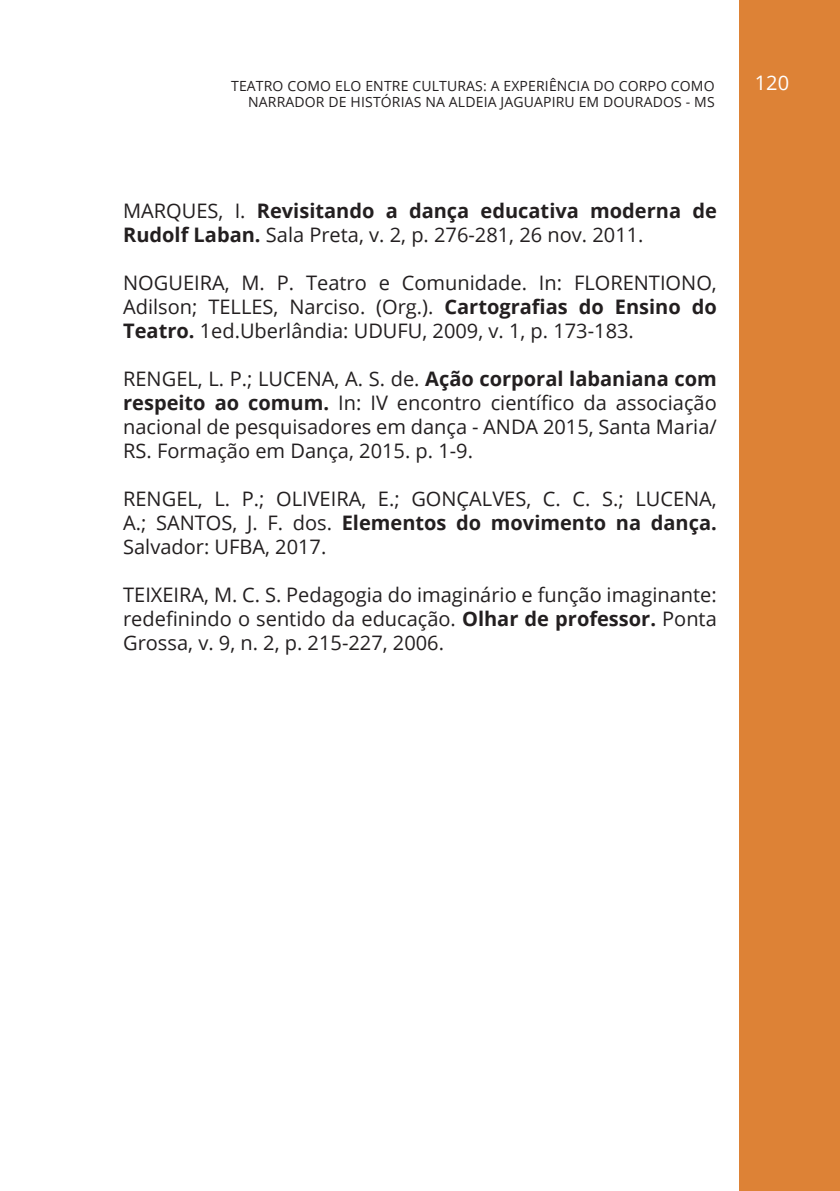
<style>
.page{position:relative;width:840px;height:1191px;background:#fff}
.page>*{position:absolute;margin:0;border:0;box-sizing:border-box;transform-origin:0 0}
.t1{font:20px/24px "Open Sans";color:#231f20;text-align:justify}
.t2{font:700 20px/24px "Open Sans";color:#231f20}
.t3{font:20px "Open Sans";color:#fff}
.t4{font:14px/16.8px "Open Sans";letter-spacing:.01em;color:#231f20;text-align:right}
.s1{font-weight:400}
.s2{font-weight:700}
</style>
<div class="page">
<div style="left:739px;top:0;width:100px;height:1191px;background:#dd8236"></div>
<p class="t4" style="left:231px;top:77px;width:485px">TEATRO COMO ELO ENTRE CULTURAS: A EXPERIÊNCIA DO CORPO COMO<br>NARRADOR DE HISTÓRIAS NA ALDEIA JAGUAPIRU EM DOURADOS - MS</p>
<p class="t3" style="left:754px;top:69px;width:36px">120</p>
<p class="t2" style="left:123px;top:198px;width:595px"><span class="s1">MARQUES, I.</span> Revisitando a dança educativa moderna de<br>Rudolf Laban. <span class="s1">Sala Preta, v. 2, p. 276-281, 26 nov. 2011.</span></p>
<p class="t1" style="left:123px;top:270px;width:595px">NOGUEIRA, M. P. Teatro e Comunidade. In: FLORENTIONO, Adilson; TELLES, Narciso. (Org.). <span class="s2">Cartografias do Ensino do Teatro.</span> 1ed.Uberlândia: UDUFU, 2009, v. 1, p. 173-183.</p>
<p class="t1" style="left:123px;top:366px;width:595px">RENGEL, L. P.; LUCENA, A. S. de. <span class="s2">Ação corporal labaniana com respeito ao comum.</span> In: IV encontro científico da associação nacional de pesquisadores em dança - ANDA 2015, Santa Maria/ RS. Formação em Dança, 2015. p. 1-9.</p>
<p class="t1" style="left:123px;top:486px;width:595px">RENGEL, L. P.; OLIVEIRA, E.; GONÇALVES, C. C. S.; LUCENA, A.; SANTOS, J. F. dos. <span class="s2">Elementos do movimento na dança.<br></span>Salvador: UFBA, 2017.</p>
<p class="t1" style="left:123px;top:582px;width:595px">TEIXEIRA, M. C. S. Pedagogia do imaginário e função imaginante: redefinindo o sentido da educação. <span class="s2">Olhar de professor.</span> Ponta Grossa, v. 9, n. 2, p. 215-227, 2006.</p>
</div>
